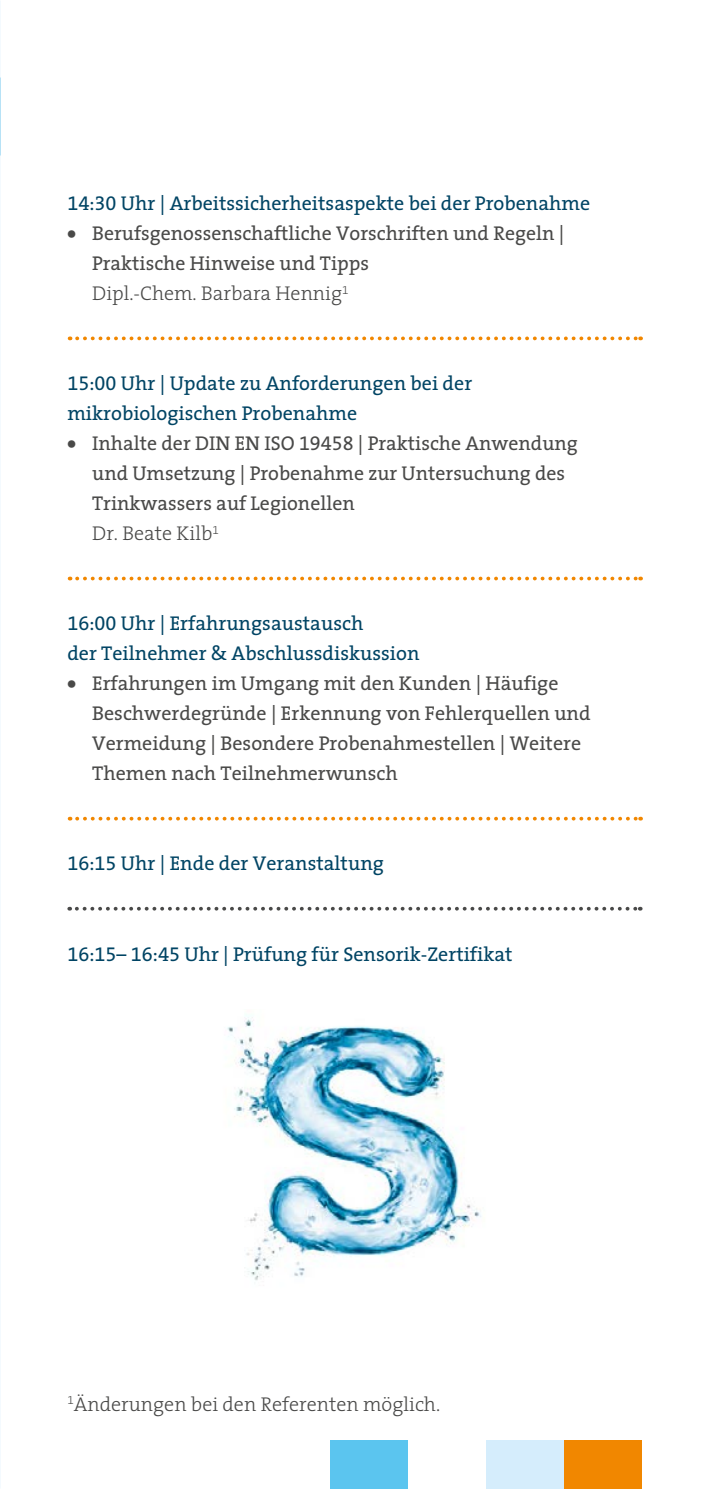
<style>
.page{position:relative;width:709px;height:1489px;background:#fff}
.page>*{position:absolute;margin:0;border:0;box-sizing:border-box;transform-origin:0 0}
.t1{font:20px/30px "The Serif 5";color:#494948}
.t2{font:20px/30px "The Serif 5";color:#004464}
.Fliesstext{font:300 20px "The Serif 3";color:#494948}
.s1{font-family:"The Serif 5 Regular Expert"}
.s2{font-family:"The Sans 9";font-weight:900}
.s3{font-family:"The Serif 3";font-weight:300}
</style>
<div class="page">
<img style="left:227px;top:1015px;width:254px;height:266px">
<div style="left:330px;top:1440px;width:77px;height:48px;background:#5bc5ef"></div>
<div style="left:486px;top:1440px;width:78px;height:48px;background:#d5edfc"></div>
<div style="left:564px;top:1440px;width:78px;height:48px;background:#f18700"></div>
<svg style="left:77px;top:906px;width:563px;height:4px"></svg>
<svg style="left:77px;top:816px;width:564px;height:4px"></svg>
<svg style="left:77px;top:336px;width:564px;height:4px"></svg>
<svg style="left:77px;top:576px;width:564px;height:4px"></svg>
<p class="t2" style="left:67px;top:188px;width:524px"><span class="s1">14:30</span> Uhr | Arbeitssicherheitsaspekte bei der Probenahme</p>
<p class="t1" style="left:92px;top:218px;width:474px;text-indent:-25px"><span class="s2">•</span> Berufsgenossenschaftliche Vorschriften und Regeln |<br>Praktische Hinweise und Tipps<br><span class="s3">Dipl.-Chem. Barbara Hennig</span><sup>1</sup></p>
<p class="t2" style="left:67px;top:368px;width:406px"><span class="s1">15:00</span> Uhr | Update zu Anforderungen bei der mikrobiologischen Probenahme</p>
<p class="t1" style="left:92px;top:428px;width:487px;text-indent:-25px"><span class="s2">•</span> Inhalte der DIN EN ISO <span class="s1">19458</span> | Praktische Anwendung und Umsetzung | Probenahme zur Untersuchung des Trinkwassers auf Legionellen<br><span class="s3">Dr. Beate Kilb</span><sup>1</sup></p>
<p class="t2" style="left:67px;top:608px;width:354px"><span class="s1">16:00</span> Uhr | Erfahrungsaustausch<br>der Teilnehmer &amp; Abschlussdiskussion</p>
<p class="t1" style="left:92px;top:668px;width:500px;text-indent:-25px"><span class="s2">•</span> Erfahrungen im Umgang mit den Kunden | Häufige Beschwerdegründe | Erkennung von Fehlerquellen und Vermeidung | Besondere Probenahmestellen | Weitere Themen nach Teilnehmerwunsch</p>
<p class="t2" style="left:67px;top:848px;width:318px"><span class="s1">16:15</span> Uhr | Ende der Veranstaltung</p>
<p class="t2" style="left:67px;top:938px;width:447px"><span class="s1">16:15</span>– <span class="s1">16:45</span> Uhr | Prüfung für Sensorik-Zertifikat</p>
<p class="Fliesstext" style="left:67px;top:1387px;width:374px"><sup>1</sup>Änderungen bei den Referenten möglich.</p>
</div>
